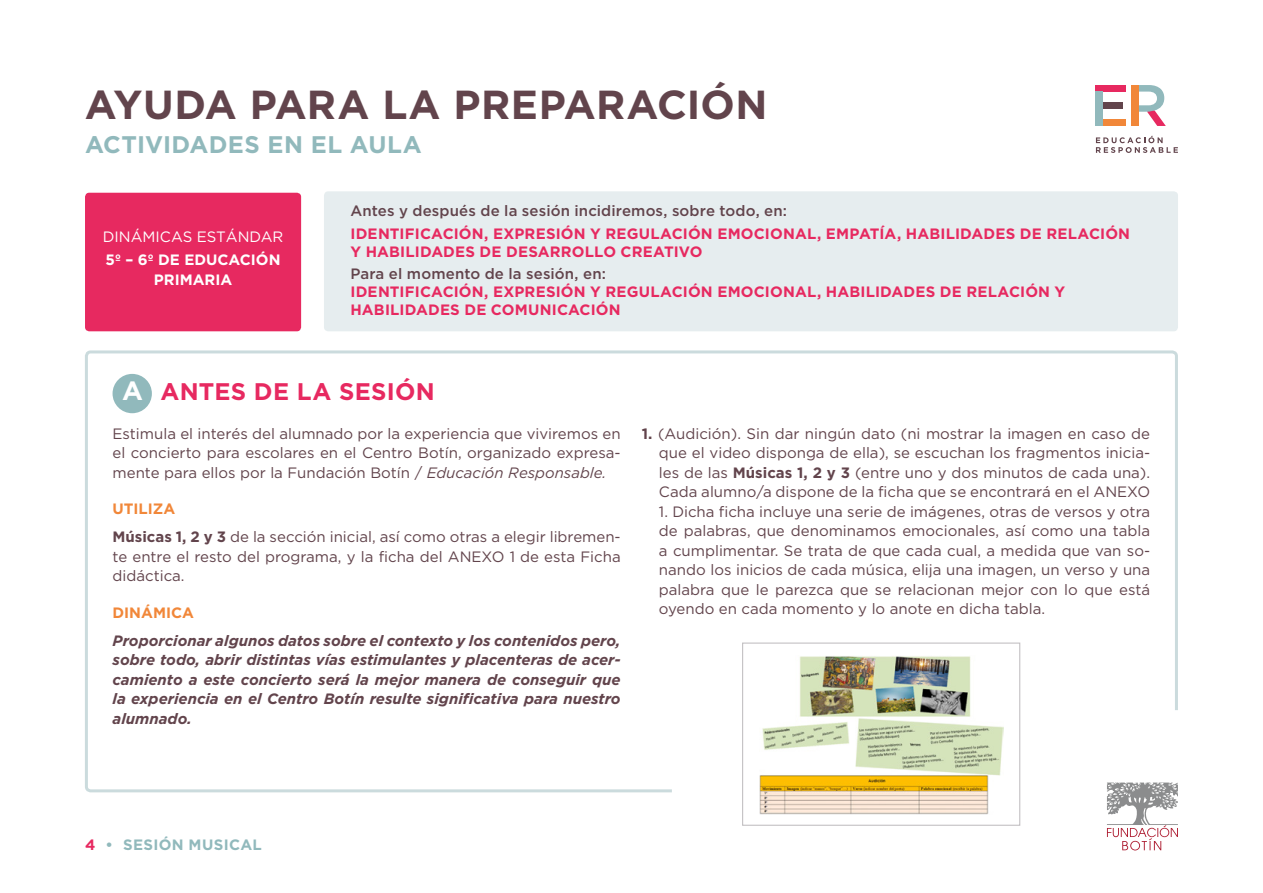
<style>
.page{position:relative;width:1263px;height:893px;background:#fff}
.page>*{position:absolute;margin:0;border:0;box-sizing:border-box;transform-origin:0 0}
.t1{font:700 40.5px "Gotham";letter-spacing:.005em;color:#62444c}
.t2{font:700 24px "Gotham";letter-spacing:.015em;color:#91b9bc}
.t3{font:700 24px "Gotham";letter-spacing:.015em;color:#e72960}
.t4{font:15px/19.5px "Gotham";color:#62444c;text-align:justify}
.t5{font:italic 700 15px/19.5px "Gotham";color:#62444c;text-align:justify}
.t6{font:700 15px/18px "Gotham";letter-spacing:.01em;color:#e72960}
.t7{font:500 15px "Gotham";letter-spacing:.01em;color:#62444c}
.t8{font:700 15px/19.5px "Gotham";color:#fff;text-align:center}
.t9{font:15px "Gotham";color:#fff}
.t10{font:700 15px "Gotham";letter-spacing:.02em;color:#91b9bc}
.t11{font:700 15px "Gotham";color:#f18739}
.s1{font-size:26.4px;color:#fff}
.s2{font-style:italic}
.s3{font-weight:700;color:#f18739}
.s4{font-weight:700}
.s5{color:#e72960}
</style>
<div class="page">
<svg style="left:1096px;top:136px;width:82px;height:17px"></svg>
<div style="left:1101px;top:102px;width:22px;height:7px;background:#62444c"></div>
<div style="left:1095px;top:85px;width:30px;height:6px;background:#e72960"></div>
<div style="left:1095px;top:120px;width:31px;height:6px;background:#f18739"></div>
<div style="left:1095px;top:91px;width:7px;height:35px;background:#91b9bc"></div>
<svg style="left:1138px;top:85px;width:28px;height:41px"></svg>
<div style="left:1131px;top:85px;width:7px;height:41px;background:#f18739"></div>
<div style="left:324px;top:191px;width:854px;height:140px;background:#e6edef;border-radius:4px"></div>
<div style="left:85px;top:193px;width:216px;height:138px;background:#e72960;border-radius:4px"></div>
<div style="left:85px;top:350px;width:1093px;height:442px;border:3px solid #cbdbdd;border-radius:4px"></div>
<div style="left:113px;top:374px;width:39px;height:39px;background:#91b9bc;border-radius:50%"></div>
<div style="left:672px;top:710px;width:591px;height:183px;background:#fff;border-radius:18px"></div>
<svg style="left:1107px;top:782px;width:71px;height:68px"></svg>
<img style="left:759px;top:656px;width:244px;height:158px">
<div style="left:742px;top:642px;width:278px;height:184px;border:1px solid #c3c1c3"></div>
<h1 class="t1" style="left:85px;top:77px;width:684px">AYUDA PARA LA PREPARACIÓN</h1>
<h2 class="t2" style="left:85px;top:129px;width:338px">ACTIVIDADES EN EL AULA</h2>
<p class="t9" style="left:103px;top:228px;width:182px">DINÁMICAS ESTÁNDAR</p>
<p class="t8" style="left:106px;top:250px;width:176px">5º – 6º DE EDUCACIÓN<br>PRIMARIA</p>
<p class="t7" style="left:350px;top:201px;width:438px">Antes y después de la sesión incidiremos, sobre todo, en:</p>
<p class="t6" style="left:350px;top:224px;width:781px">IDENTIFICACIÓN, EXPRESIÓN Y REGULACIÓN EMOCIONAL, EMPATÍA, HABILIDADES DE RELACIÓN<br>Y HABILIDADES DE DESARROLLO CREATIVO</p>
<p class="t7" style="left:350px;top:264px;width:257px">Para el momento de la sesión, en:</p>
<p class="t6" style="left:350px;top:282px;width:716px">IDENTIFICACIÓN, EXPRESIÓN Y REGULACIÓN EMOCIONAL, HABILIDADES DE RELACIÓN Y<br>HABILIDADES DE COMUNICACIÓN</p>
<h2 class="t3" style="left:122px;top:376px;width:314px"><span class="s1">A</span> ANTES DE LA SESIÓN</h2>
<p class="t4" style="left:113px;top:424px;width:510px">Estimula el interés del alumnado por la experiencia que viviremos en el concierto para escolares en el Centro Botín, organizado expresa&shy;mente para ellos por la Fundación Botín / <span class="s2">Educación Responsable.</span></p>
<p class="t4" style="left:113px;top:495px;width:510px;line-height:28px"><span class="s3">UTILIZA<br></span><span class="s4">Músicas 1, 2 y 3</span> de la sección inicial, así como otras a elegir libremen-</p>
<p class="t4" style="left:113px;top:547px;width:510px">te entre el resto del programa, y la ficha del ANEXO 1 de esta Ficha didáctica.</p>
<p class="t11" style="left:113px;top:603px;width:83px">DINÁMICA</p>
<p class="t5" style="left:113px;top:631px;width:510px">Proporcionar algunos datos sobre el contexto y los contenidos pero, sobre todo, abrir distintas vías estimulantes y placenteras de acer&shy;camiento a este concierto será la mejor manera de conseguir que la experiencia en el Centro Botín resulte significativa para nuestro alumnado.</p>
<p class="t4" style="left:659px;top:424px;width:493px;text-indent:-17px"><span class="s4">1.</span> (Audición). Sin dar ningún dato (ni mostrar la imagen en caso de que el video disponga de ella), se escuchan los fragmentos inicia&shy;les de las <span class="s4">Músicas 1, 2 y 3</span> (entre uno y dos minutos de cada una).<br>Cada alumno/a dispone de la ficha que se encontrará en el ANEXO</p>
<p class="t4" style="left:659px;top:502px;width:493px">1. Dicha ficha incluye una serie de imágenes, otras de versos y otra de palabras, que denominamos emocionales, así como una tabla a cumplimentar. Se trata de que cada cual, a medida que van so&shy;nando los inicios de cada música, elija una imagen, un verso y una palabra que le parezca que se relacionan mejor con lo que está oyendo en cada momento y lo anote en dicha tabla.</p>
<p class="t10" style="left:85px;top:835px;width:178px"><span class="s5">4</span> • SESIÓN MUSICAL</p>
</div>
